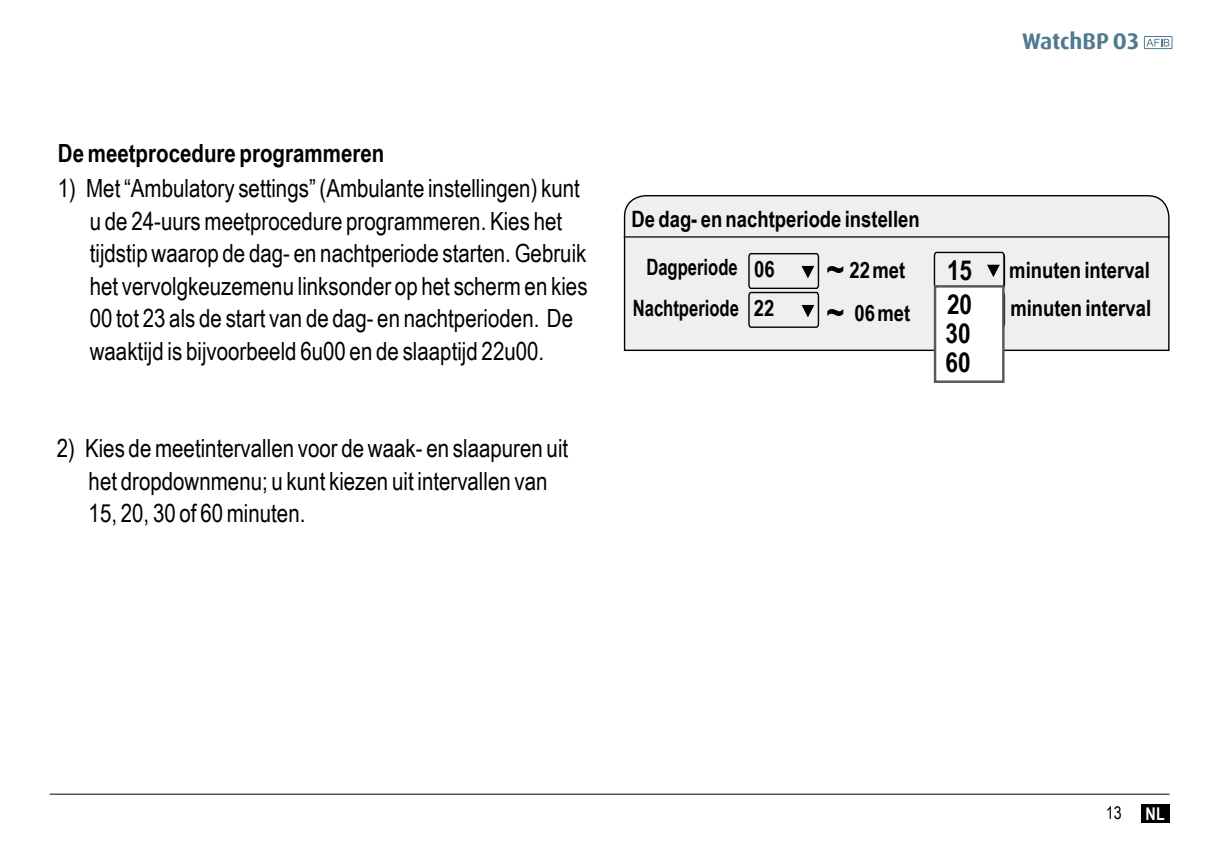
<style>
.page{position:relative;width:1205px;height:851px;background:#fff}
.page>*{position:absolute;margin:0;border:0;box-sizing:border-box;transform-origin:0 0}
.t1{font:700 37.5px "Arial Narrow";color:#000}
.t2{font:700 27.5px/34.5px "Arial Narrow";color:#000}
.t3{font:25px/32.5px "Arial Narrow";color:#000}
.t4{font:700 25px "Arial Narrow";color:#000}
.t5{font:700 22.5px/47.5px "Arial Narrow";color:#000}
.t6{font:700 22.5px "Arial Narrow";color:#000;scale:.9 1}
.t7{font:700 22.5px "Dax";color:#507a90}
.t8{font:17.5px "Arial Narrow";color:#000}
.t9{font:700 17.5px "Arial Narrow";color:#fff}
.s1{font-size:37.5px}
</style>
<div class="page">
<div style="left:1140px;top:804px;width:29px;height:18px;background:#000"></div>
<hr style="left:50px;top:793px;width:1119px;height:1px;background:#000">
<div style="left:1144px;top:36px;width:28px;height:13px;border:1px solid #507a90"></div>
<svg style="left:1146px;top:39px;width:23px;height:7px"></svg>
<div style="left:623px;top:195px;width:547px;height:156px;background:#efefef"></div>
<hr style="left:624px;top:236px;width:545px;height:1px;background:#000">
<svg style="left:747px;top:252px;width:73px;height:76px"></svg>
<svg style="left:933px;top:251px;width:73px;height:77px"></svg>
<div style="left:934px;top:285px;width:70px;height:98px;background:#fff;border:2px solid #595757"></div>
<p class="t4" style="left:58px;top:134px;width:328px">De meetprocedure programmeren</p>
<p class="t3" style="left:90px;top:171px;width:499px;text-indent:-32px">1) Met “Ambulatory settings” (Ambulante instellingen) kunt u de 24-uurs meetprocedure programmeren. Kies het tijdstip waarop de dag- en nachtperiode starten. Gebruik het vervolgkeuzemenu linksonder op het scherm en kies 00 tot 23 als de start van de dag- en nachtperioden. De waaktijd is bijvoorbeeld 6u00 en de slaaptijd 22u00.</p>
<p class="t3" style="left:89px;top:431px;width:481px;text-indent:-32px">2) Kies de meetintervallen voor de waak- en slaapuren uit het dropdownmenu; u kunt kiezen uit intervallen van<br>15, 20, 30 of 60 minuten.</p>
<p class="t7" style="left:1022px;top:28px;width:119px">WatchBP O3</p>
<p class="t5" style="left:646px;top:194px;width:275px;text-indent:-15px">De dag- en nachtperiode instellen<br>Dagperiode</p>
<p class="t6" style="left:633px;top:290px;width:119px">Nachtperiode</p>
<p class="t2" style="left:947px;top:251px;width:27px">15<br>20</p>
<p class="t2" style="left:945px;top:343px;width:27px">60</p>
<p class="t5" style="left:754px;top:248px;width:22px;line-height:39.2px">06<br>22</p>
<h1 class="t1" style="left:826px;top:241px;width:19px">~</h1>
<p class="t5" style="left:826px;top:248px;width:85px;line-height:42.5px;text-align:right">22met<br><span class="s1">~</span> 06met</p>
<p class="t5" style="left:940px;top:244px;width:22px">20</p>
<p class="t5" style="left:1009px;top:245px;width:142px">minuten interval</p>
<p class="t5" style="left:940px;top:283px;width:22px">60</p>
<p class="t5" style="left:1010px;top:283px;width:142px">minuten interval</p>
<p class="t2" style="left:945px;top:314px;width:27px">30</p>
<p class="t8" style="left:1106px;top:799px;width:17px">13</p>
<p class="t9" style="left:1145px;top:800px;width:21px">NL</p>
</div>
